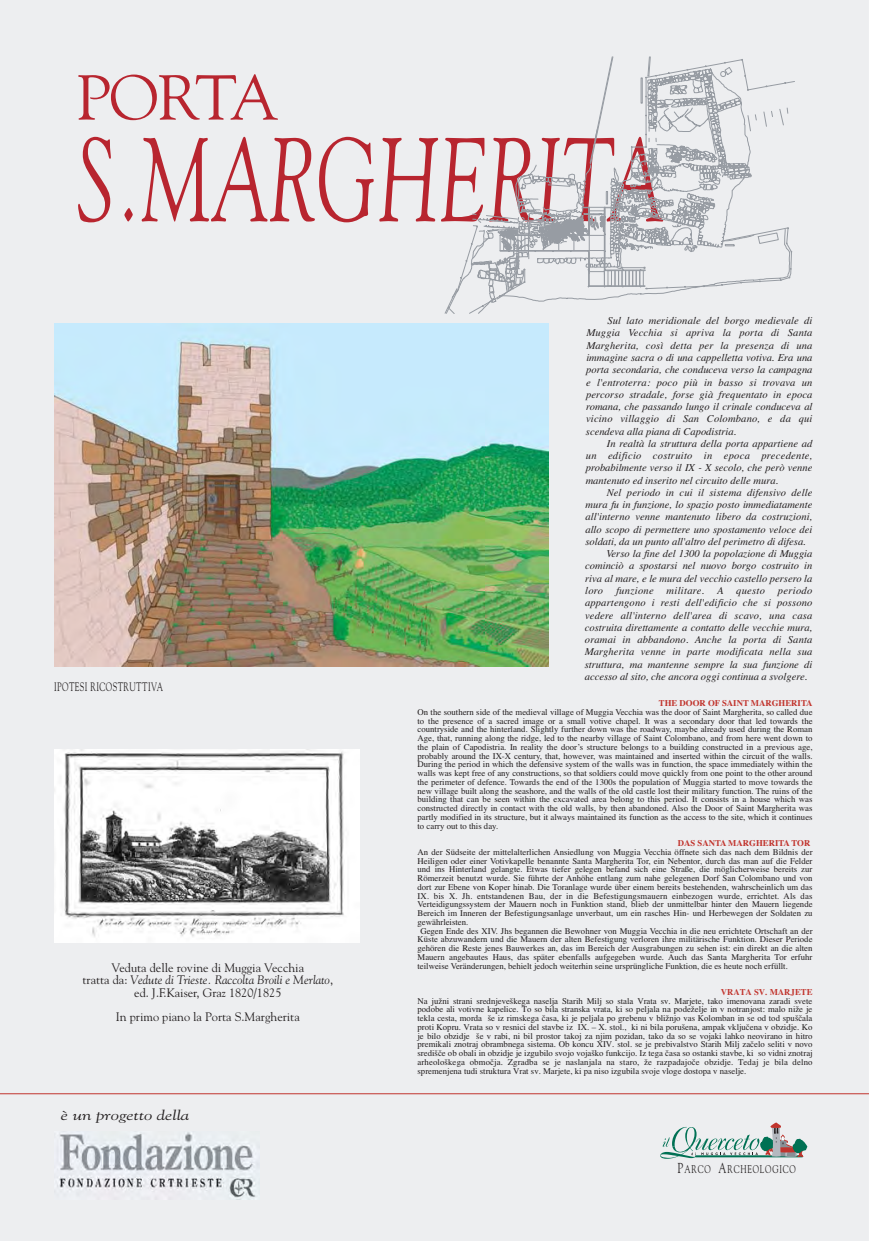
<style>
.page{position:relative;width:869px;height:1241px;background:#fff}
.page>*{position:absolute;margin:0;border:0;box-sizing:border-box;transform-origin:0 0}
.t1{font:italic 118.12px "Goudy";color:#b8252f;scale:.67 1}
.t2{font:63px "Goudy";letter-spacing:-.05em;color:#b8252f}
.t3{font:italic 14px "Goudy";color:#231f20;scale:1.33 1}
.t4{font:12.25px/12.2px "Goudy";color:#231f20;text-align:center}
.t5{font:12.25px "Goudy";letter-spacing:.05em;color:#231f20;scale:.67 1}
.t6{font:11.2px "Goudy";letter-spacing:.1em;color:#231f20;scale:.72 1}
.t7{font:italic 10.5px/12.2px "Times";color:#231f20;text-align:justify}
.t8{font:italic 10.5px "Times";letter-spacing:.03em;color:#231f20}
.t9{font:8.75px/8.8px "Times";color:#231f20;text-align:justify}
.t10{font:8.75px/8.8px "Times Roman Yu";color:#231f20;text-align:justify}
.t11{font:700 8.75px "Times";color:#c1342d}
.t12{font:8.75px "Times Bold Yu";color:#c1342d}
.s1{font-style:italic}
.s2{font-size:14.35px}
</style>
<div class="page">
<div style="left:0;top:0;width:868px;height:1240px;background:#edeef0"></div>
<img style="left:55px;top:1130px;width:204px;height:69px">
<img style="left:54px;top:323px;width:494px;height:343px">
<img style="left:54px;top:749px;width:305px;height:193px">
<hr style="left:0;top:1093px;width:868px;height:1px;background:#c1342d">
<svg style="left:660px;top:1122px;width:150px;height:36px;background:#bcccc8"></svg>
<svg style="left:444px;top:56px;width:350px;height:258px;background:#dfe1e3"></svg>
<h2 class="t2" style="left:76px;top:67px;width:204px">PORTA</h2>
<h1 class="t1" style="left:76px;top:121px;width:879px">S.MARGHERITA</h1>
<h3 class="t5" style="left:54px;top:680px;width:164px">IPOTESI RICOSTRUTTIVA</h3>
<h3 class="t4" style="left:82px;top:962px;width:252px">Veduta delle rovine di Muggia Vecchia<br>tratta da: <span class="s1">Vedute di Trieste. Raccolta Broili e Merlato</span>, ed. J.F.Kaiser, Graz 1820/1825</h3>
<h3 class="t4" style="left:116px;top:1011px;width:185px">In primo piano la Porta S.Margherita</h3>
<h3 class="t3" style="left:61px;top:1108px;width:98px">è un progetto della</h3>
<p class="t7" style="left:585px;top:315px;width:228px;text-indent:22px">Sul lato meridionale del borgo medievale di Muggia Vecchia si apriva la porta di Santa Margherita, così detta per la presenza di una immagine sacra o di una cappelletta votiva. Era una porta secondaria, che conduceva verso la campagna e l'entroterra: poco più in basso si trovava un percorso stradale, forse già frequentato in epoca romana, che passando lungo il crinale conduceva al vicino villaggio di San Colombano, e da qui scendeva alla piana di Capodistria.</p>
<p class="t7" style="left:585px;top:438px;width:228px;text-indent:21px">In realtà la struttura della porta appartiene ad un edificio costruito in epoca precedente, probabilmente verso il IX - X secolo, che però venne mantenuto ed inserito nel circuito delle mura.</p>
<p class="t7" style="left:606px;top:487px;width:207px">Nel periodo in cui il sistema difensivo delle</p>
<p class="t7" style="left:585px;top:499px;width:228px">mura fu in funzione, lo spazio posto immediatamente</p>
<p class="t7" style="left:585px;top:511px;width:228px">all'interno venne mantenuto libero da costruzioni,</p>
<p class="t7" style="left:585px;top:524px;width:228px">allo scopo di permettere uno spostamento veloce dei</p>
<p class="t7" style="left:585px;top:536px;width:222px">soldati, da un punto all'altro del perimetro di difesa.</p>
<p class="t7" style="left:606px;top:548px;width:207px">Verso la fine del 1300 la popolazione di Muggia</p>
<p class="t7" style="left:585px;top:560px;width:228px">cominciò a spostarsi nel nuovo borgo costruito in</p>
<p class="t7" style="left:585px;top:573px;width:228px">riva al mare, e le mura del vecchio castello persero la</p>
<p class="t8" style="left:585px;top:586px;width:229px">loro funzione militare. A questo periodo</p>
<p class="t7" style="left:585px;top:597px;width:229px">appartengono i resti dell'edificio che si possono</p>
<p class="t7" style="left:584px;top:609px;width:229px">vedere all'interno dell'area di scavo, una casa</p>
<p class="t7" style="left:584px;top:622px;width:229px">costruita direttamente a contatto delle vecchie mura,</p>
<p class="t7" style="left:584px;top:634px;width:229px">oramai in abbandono. Anche la porta di Santa</p>
<p class="t7" style="left:584px;top:646px;width:229px">Margherita venne in parte modificata nella sua</p>
<p class="t7" style="left:584px;top:658px;width:229px">struttura, ma mantenne sempre la sua funzione di</p>
<p class="t7" style="left:584px;top:671px;width:224px">accesso al sito, che ancora oggi continua a svolgere.</p>
<p class="t11" style="left:658px;top:697px;width:155px">THE DOOR OF SAINT MARGHERITA</p>
<p class="t9" style="left:417px;top:708px;width:396px">On the southern side of the medieval village of Muggia Vecchia was the door of Saint Margherita, so called due to the presence of a sacred image or a small votive chapel. It was a secondary door that led towards the countryside and the hinterland. Slightly further down was the roadway, maybe already used during the Roman Age, that, running along the ridge, led to the nearby village of Saint Colombano, and from here went down to the plain of Capodistria. In reality the door’s structure belongs to a building constructed in a previous age, probably around the IX-X century, that, however, was maintained and inserted within the circuit of the walls.<br>During the period in which the defensive system of the walls was in function, the space immediately within the walls was kept free of any constructions, so that soldiers could move quickly from one point to the other around the perimeter of defence. Towards the end of the 1300s the population of Muggia started to move towards the new village built along the seashore, and the walls of the old castle lost their military function. The ruins of the building that can be seen within the excavated area belong to this period. It consists in a house which was constructed directly in contact with the old walls, by then abandoned. Also the Door of Saint Margherita was partly modified in its structure, but it always maintained its function as the access to the site, which it continues to carry out to this day.</p>
<p class="t11" style="left:677px;top:837px;width:134px">DAS SANTA MARGHERITA TOR</p>
<p class="t9" style="left:417px;top:848px;width:396px">An der Südseite der mittelalterlichen Ansiedlung von Muggia Vecchia öffnete sich das nach dem Bildnis der</p>
<p class="t9" style="left:417px;top:857px;width:396px">Heiligen oder einer Votivkapelle benannte Santa Margherita Tor, ein Nebentor, durch das man auf die Felder</p>
<p class="t9" style="left:417px;top:865px;width:396px">und ins Hinterland gelangte. Etwas tiefer gelegen befand sich eine Straße, die möglicherweise bereits zur</p>
<p class="t9" style="left:417px;top:874px;width:396px">Römerzeit benutzt wurde. Sie führte der Anhöhe entlang zum nahe gelegenen Dorf San Colombano und von</p>
<p class="t9" style="left:417px;top:883px;width:396px">dort zur Ebene von Koper hinab. Die Toranlage wurde über einem bereits bestehenden, wahrscheinlich um das</p>
<p class="t9" style="left:417px;top:892px;width:396px">IX. bis X. Jh. entstandenen Bau, der in die Befestigungsmauern einbezogen wurde, errichtet. Als das</p>
<p class="t9" style="left:417px;top:900px;width:396px">Verteidigungssystem der Mauern noch in Funktion stand, blieb der unmittelbar hinter den Mauern liegende</p>
<p class="t9" style="left:417px;top:909px;width:396px">Bereich im Inneren der Befestigungsanlage unverbaut, um ein rasches Hin- und Herbewegen der Soldaten zu</p>
<p class="t9" style="left:417px;top:918px;width:52px">gewährleisten.</p>
<p class="t9" style="left:420px;top:927px;width:393px">Gegen Ende des XIV. Jhs begannen die Bewohner von Muggia Vecchia in die neu errichtete Ortschaft an der</p>
<p class="t9" style="left:417px;top:935px;width:396px">Küste abzuwandern und die Mauern der alten Befestigung verloren ihre militärische Funktion. Dieser Periode</p>
<p class="t9" style="left:417px;top:944px;width:396px">gehören die Reste jenes Bauwerkes an, das im Bereich der Ausgrabungen zu sehen ist: ein direkt an die alten</p>
<p class="t9" style="left:417px;top:953px;width:396px">Mauern angebautes Haus, das später ebenfalls aufgegeben wurde. Auch das Santa Margherita Tor erfuhr</p>
<p class="t9" style="left:417px;top:962px;width:371px">teilweise Veränderungen, behielt jedoch weiterhin seine ursprüngliche Funktion, die es heute noch erfüllt.</p>
<p class="t12" style="left:720px;top:988px;width:93px">VRATA SV. MARJETE</p>
<p class="t10" style="left:417px;top:997px;width:396px">Na juæni strani srednjeveøkega naselja Starih Milj so stala Vrata sv. Marjete, tako imenovana zaradi svete podobe ali votivne kapelice. To so bila stranska vrata, ki so peljala na podeæelje in v notranjost: malo niæe je tekla cesta, morda øe iz rimskega œasa, ki je peljala po grebenu v bliænjo vas Kolomban in se od tod spuøœala proti Kopru. Vrata so v resnici del stavbe iz IX. – X. stol., ki ni bila poruøena, ampak vkljuœena v obzidje. Ko je bilo obzidje øe v rabi, ni bil prostor takoj za njim pozidan, tako da so se vojaki lahko neovirano in hitro premikali znotraj obrambnega sistema. Ob koncu XIV. stol. se je prebivalstvo Starih Milj zaœelo seliti v novo srediøœe ob obali in obzidje je izgubilo svojo vojaøko funkcijo. Iz tega œasa so ostanki stavbe, ki so vidni znotraj arheoloøkega obmoœja. Zgradba se je naslanjala na staro, æe razpadajoœe obzidje. Tedaj je bila delno spremenjena tudi struktura Vrat sv. Marjete, ki pa niso izgubila svoje vloge dostopa v naselje.</p>
<p class="t6" style="left:677px;top:1163px;width:166px"><span class="s2">P</span>ARCO <span class="s2">A</span>RCHEOLOGICO</p>
</div>
